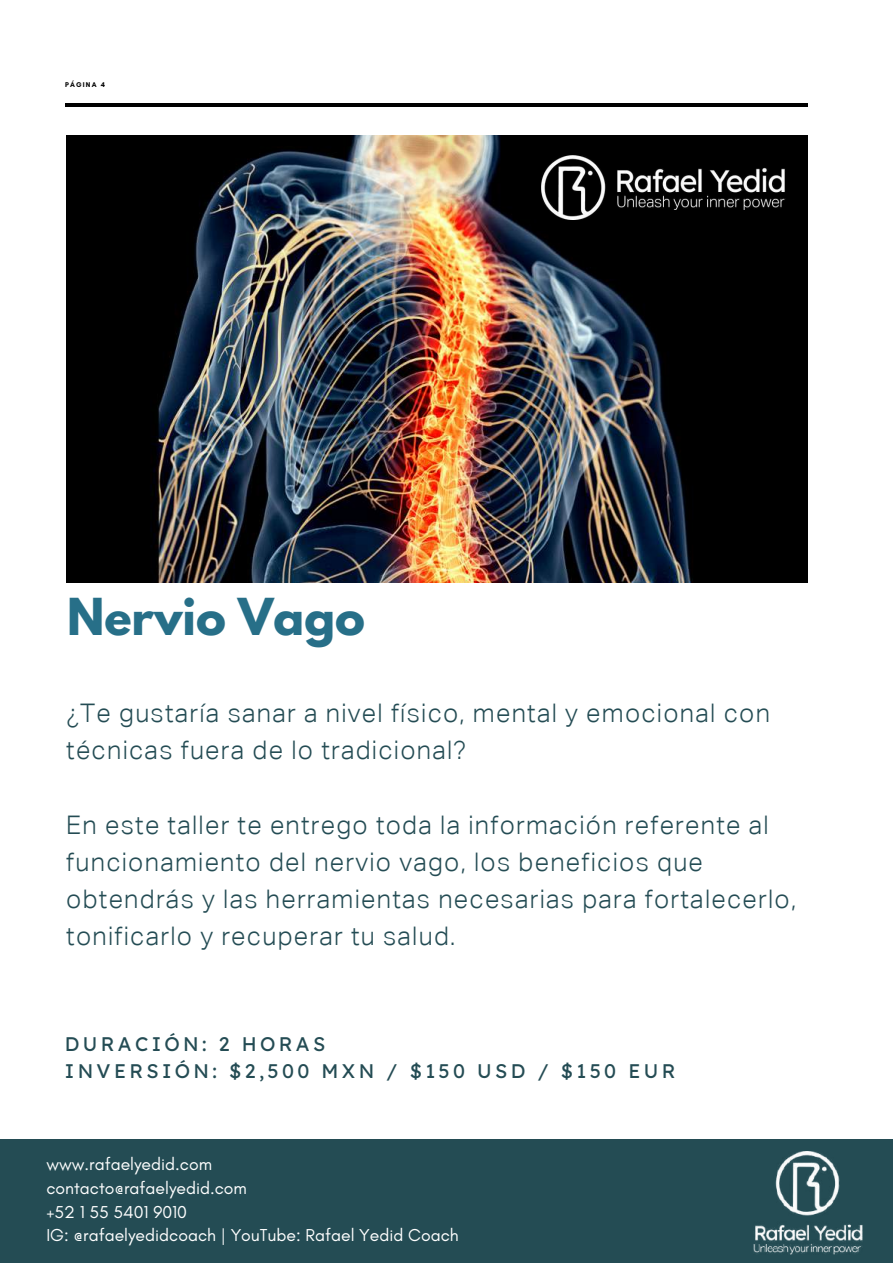
<style>
.page{position:relative;width:893px;height:1264px;background:#fff}
.page>*{position:absolute;margin:0;border:0;box-sizing:border-box;transform-origin:0 0}
.t1{font:700 45.15px "League Spartan";color:#276f88}
.t2{font:300 25.65px/37px "Aktiv Grotesk";letter-spacing:.05em;color:#244c54}
.t3{font:19.65px/27px "Lexend Deca";letter-spacing:.17em;color:#244c54}
.t4{font:17.55px/23.5px "Glacial Indifference";color:#fff}
.t5{font:700 7.05px "Glacial Indifference";letter-spacing:.17em;color:#000}
</style>
<div class="page">
<hr style="left:65px;top:103px;width:742px;height:4px;background:#000">
<img style="left:67px;top:135px;width:740px;height:448px">
<div style="left:0;top:1139px;width:892px;height:123px;background:#244c54"></div>
<img style="left:753px;top:1151px;width:110px;height:103px">
<img style="left:541px;top:155px;width:245px;height:64px">
<p class="t5" style="left:65px;top:80px;width:41px">PÁGINA 4</p>
<h1 class="t1" style="left:67px;top:594px;width:299px">Nervio Vago</h1>
<p class="t2" style="left:66px;top:696px;width:705px">¿Te gustaría sanar a nivel físico, mental y emocional con técnicas fuera de lo tradicional?</p>
<p class="t2" style="left:66px;top:807px;width:731px">En este taller te entrego toda la información referente al funcionamiento del nervio vago, los beneficios que obtendrás y las herramientas necesarias para fortalecerlo, tonificarlo y recuperar tu salud.</p>
<p class="t3" style="left:65px;top:1030px;width:612px">DURACIÓN: 2 HORAS<br>INVERSIÓN: $2,500 MXN / $150 USD / $150 EUR</p>
<p class="t4" style="left:46px;top:1152px;width:414px">www.rafaelyedid.com<br>contacto@rafaelyedid.com<br>+52 1 55 5401 9010<br>IG: @rafaelyedidcoach | YouTube: Rafael Yedid Coach</p>
</div>
